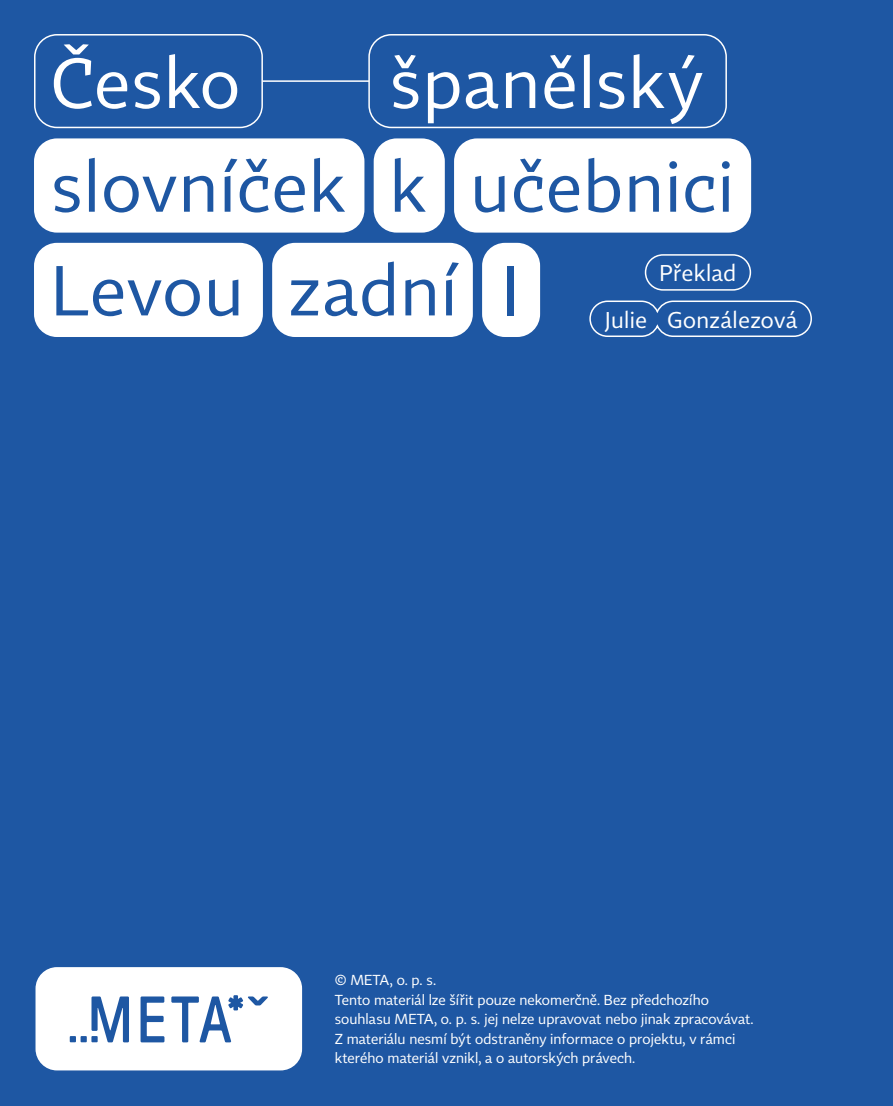
<style>
.page{position:relative;width:893px;height:1106px;background:#fff}
.page>*{position:absolute;margin:0;border:0;box-sizing:border-box;transform-origin:0 0}
.t1{font:69.45px/103.6px "Tabac Sans";letter-spacing:.02em;color:#1e57a3}
.t2{font:69.45px "Tabac Sans";letter-spacing:.02em;color:#fff}
.t3{font:22.5px/47px "Tabac Sans";letter-spacing:.02em;color:#fff;text-align:center}
.t4{font:14.25px/19.5px "Tabac Sans";letter-spacing:.005em;color:#fff}
</style>
<div class="page">
<div style="left:1px;top:1px;width:891px;height:1104px;background:#1e57a3"></div>
<hr style="left:249px;top:80px;width:133px;height:2px;background:#fff">
<div style="left:35px;top:35px;width:227px;height:92px;background:#1e57a3;border-radius:22px"></div>
<div style="left:34px;top:34px;width:229px;height:94px;border:2px solid #fff;border-radius:22px"></div>
<div style="left:369px;top:35px;width:357px;height:92px;background:#1e57a3;border-radius:22px"></div>
<div style="left:368px;top:34px;width:359px;height:94px;border:2px solid #fff;border-radius:22px"></div>
<div style="left:374px;top:138px;width:71px;height:95px;background:#fff;border-radius:23px"></div>
<div style="left:454px;top:138px;width:297px;height:95px;background:#fff;border-radius:23px"></div>
<div style="left:34px;top:138px;width:330px;height:95px;background:#fff;border-radius:23px"></div>
<div style="left:34px;top:243px;width:229px;height:94px;background:#fff;border-radius:23px"></div>
<div style="left:272px;top:243px;width:201px;height:94px;background:#fff;border-radius:23px"></div>
<div style="left:482px;top:243px;width:58px;height:94px;background:#fff;border-radius:23px"></div>
<div style="left:645px;top:254px;width:106px;height:37px;border:2px solid #fff;border-radius:17px"></div>
<svg style="left:589px;top:300px;width:223px;height:37px"></svg>
<div style="left:35px;top:966px;width:268px;height:105px;background:#fff;border-radius:22px"></div>
<div style="left:34px;top:965px;width:270px;height:106px;border:2px solid #1e57a3;border-radius:22px"></div>
<svg style="left:141px;top:996px;width:23px;height:46px"></svg>
<svg style="left:171px;top:995px;width:97px;height:47px"></svg>
<svg style="left:70px;top:996px;width:59px;height:46px"></svg>
<h1 class="t2" style="left:51px;top:41px;width:190px">Česko</h1>
<h1 class="t2" style="left:390px;top:41px;width:315px">španělský</h1>
<h1 class="t1" style="left:51px;top:136px;width:684px">slovníček k učebnici<br>Levou zadní I</h1>
<h2 class="t3" style="left:605px;top:250px;width:194px">Překlad<br>Julie Gonzálezová</h2>
<p class="t4" style="left:335px;top:970px;width:420px">© META, o. p. s.<br>Tento materiál lze šířit pouze nekomerčně. Bez předchozího souhlasu META, o. p. s. jej nelze upravovat nebo jinak zpracovávat.<br>Z materiálu nesmí být odstraněny informace o projektu, v rámci kterého materiál vznikl, a o autorských právech.</p>
</div>
